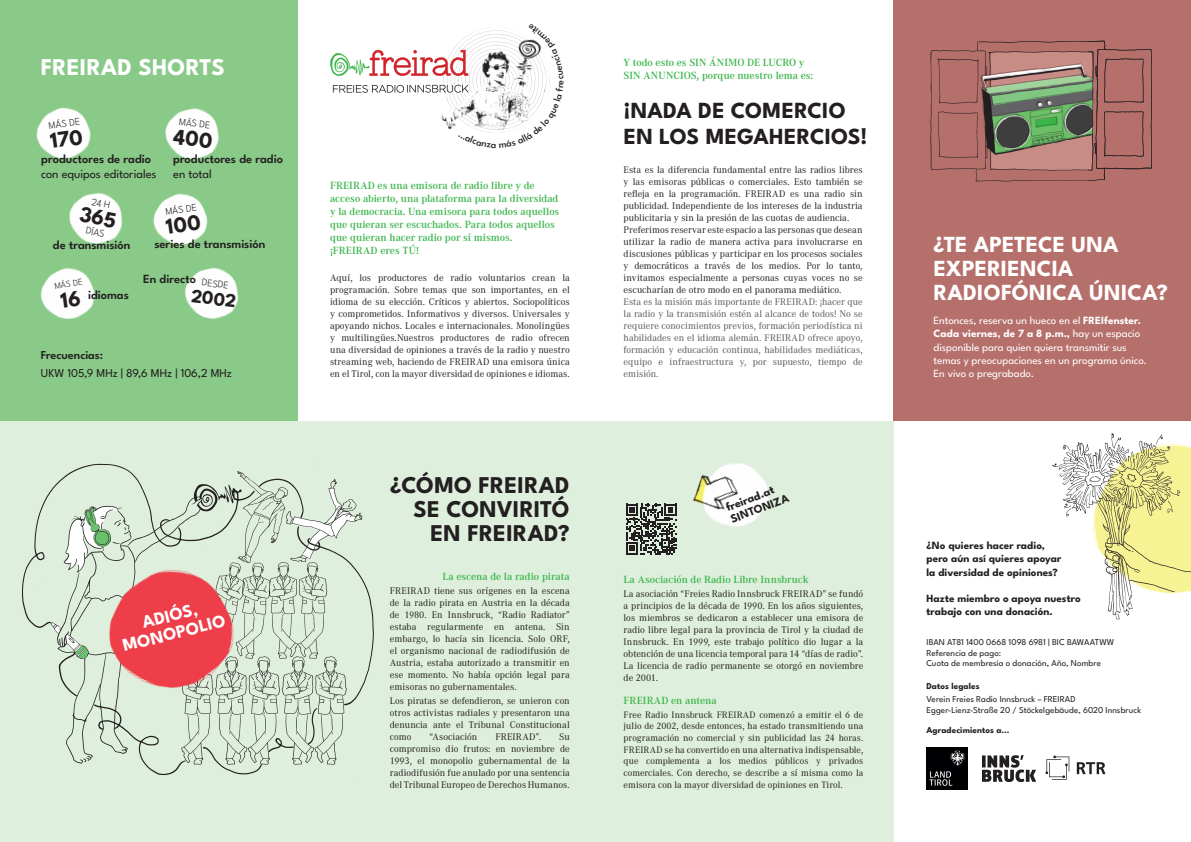
<style>
.page{position:relative;width:1191px;height:842px;background:#fff}
.page>*{position:absolute;margin:0;border:0;box-sizing:border-box;transform-origin:0 0}
.t1{font:700 24px/24px "League Spartan";letter-spacing:.01em;color:#231f20;text-align:right}
.t2{font:700 24px "League Spartan";letter-spacing:.01em;color:#fff}
.t3{font:700 23px/24px "League Spartan";letter-spacing:.005em;color:#fff}
.t4{font:700 23px/25.9px "League Spartan";letter-spacing:.005em;color:#231f20}
.t5{font:700 19.2px "League Spartan";color:#231f20}
.t6{font:700 17.9px/17.9px "League Spartan";color:#fff;text-align:center}
.t7{font:600 12.4px "League Spartan";letter-spacing:-.005em;color:#231f20}
.t8{font:12.4px "League Spartan";letter-spacing:-.005em;color:#231f20}
.t9{font:12.1px "League Spartan";color:#231f20}
.t10{font:600 12.1px "League Spartan";letter-spacing:-.005em;color:#231f20}
.t11{font:700 12px/12.8px "League Spartan";color:#231f20}
.t12{font:11px/13.2px "League Spartan";color:#fff}
.t13{font:700 11px/13.2px "League Spartan";letter-spacing:.005em;color:#231f20}
.t14{font:600 10.8px/13px "Corporate A";color:#3ab54a}
.t15{font:300 10.2px "League Spartan";color:#231f20}
.t16{font:10px/12px "Corporate A Pro";color:#231f20;text-align:justify}
.t17{font:10px/12px "Corporate A Pro";letter-spacing:.005em;color:#57585a;text-align:justify}
.t18{font:10px "Corporate A Pro";letter-spacing:.03em;color:#231f20}
.t19{font:9.7px/11.6px "Corporate A Pro";letter-spacing:-.005em;color:#231f20;text-align:justify}
.t20{font:9px/10.8px "League Spartan";letter-spacing:.01em;color:#231f20}
.t21{font:700 9px "League Spartan";letter-spacing:.01em;color:#231f20}
.t22{font:300 9px "League Spartan";color:#231f20}
.s1{font-weight:700}
</style>
<div class="page">
<div style="left:0;top:0;width:297px;height:421px;background:#8aca88"></div>
<img style="left:1052px;top:433px;width:139px;height:187px">
<div style="left:893px;top:0;width:298px;height:421px;background:#b6706c"></div>
<div style="left:0;top:421px;width:893px;height:421px;background:#dfefdd"></div>
<img style="left:926px;top:748px;width:41px;height:41px">
<img style="left:1045px;top:755px;width:61px;height:25px">
<img style="left:982px;top:755px;width:53px;height:26px">
<svg style="left:626px;top:504px;width:50px;height:50px"></svg>
<img style="left:724px;top:465px;width:45px;height:62px">
<img style="left:693px;top:463px;width:53px;height:61px">
<img style="left:36px;top:107px;width:55px;height:52px">
<img style="left:165px;top:108px;width:54px;height:52px">
<img style="left:153px;top:193px;width:55px;height:52px">
<img style="left:69px;top:193px;width:53px;height:51px">
<img style="left:40px;top:268px;width:55px;height:52px">
<img style="left:184px;top:267px;width:55px;height:52px">
<img style="left:21px;top:463px;width:353px;height:313px">
<img style="left:91px;top:549px;width:163px;height:161px">
<img style="left:927px;top:41px;width:161px;height:141px">
<img style="left:976px;top:53px;width:6px;height:114px">
<svg style="left:982px;top:52px;width:106px;height:118px;background:#8a836f"></svg>
<img style="left:1088px;top:40px;width:64px;height:141px">
<svg style="left:330px;top:28px;width:220px;height:105px"></svg>
<svg style="left:50px;top:129px;width:33px;height:19px"></svg>
<svg style="left:173px;top:129px;width:40px;height:19px"></svg>
<svg style="left:165px;top:215px;width:36px;height:19px"></svg>
<svg style="left:79px;top:198px;width:38px;height:30px"></svg>
<svg style="left:60px;top:290px;width:21px;height:18px"></svg>
<h1 class="t2" style="left:41px;top:48px;width:186px">FREIRAD SHORTS</h1>
<p class="t15" style="left:180px;top:114px;width:33px;rotate:6deg">MÁS DE</p>
<p class="t7" style="left:173px;top:149px;width:111px">productores de radio</p>
<p class="t8" style="left:173px;top:164px;width:40px">en total</p>
<p class="t15" style="left:164px;top:204px;width:33px;rotate:-8deg">MÁS DE</p>
<p class="t7" style="left:154px;top:235px;width:112px">series de transmisión</p>
<p class="t15" style="left:48px;top:118px;width:33px;rotate:-8deg">MÁS DE</p>
<p class="t7" style="left:41px;top:149px;width:111px">productores de radio</p>
<p class="t8" style="left:41px;top:164px;width:117px">con equipos editoriales</p>
<p class="t15" style="left:87px;top:223px;width:20px;rotate:11deg">DÍAS</p>
<p class="t7" style="left:53px;top:235px;width:79px">de transmisión</p>
<p class="t22" style="left:54px;top:279px;width:30px;rotate:-8deg">MÁS DE</p>
<p class="t7" style="left:88px;top:285px;width:42px">idiomas</p>
<p class="t7" style="left:143px;top:269px;width:54px">En directo</p>
<p class="t15" style="left:203px;top:275px;width:29px;rotate:7deg">DESDE</p>
<h3 class="t5" style="left:193px;top:280px;width:46px;rotate:7deg">2002</h3>
<p class="t10" style="left:41px;top:346px;width:64px">Frecuencias:</p>
<p class="t9" style="left:41px;top:364px;width:193px">UKW 105,9 MHz | 89,6 MHz | 106,2 MHz</p>
<h3 class="t6" style="left:116px;top:618px;width:107px;rotate:-14deg">ADIÓS,<br>MONOPOLIO</h3>
<p class="t14" style="left:330px;top:179px;width:231px">FREIRAD es una emisora de radio libre y de acceso abierto, una plataforma para la diversidad y la democracia. Una emisora para todos aquellos que quieran ser escuchados. Para todos aquellos que quieran hacer radio por sí mismos. ¡FREIRAD eres TÚ!</p>
<p class="t16" style="left:330px;top:271px;width:241px">Aquí, los productores de radio voluntarios crean la programación. Sobre temas que son importantes, en el idioma de su elección. Críticos y abiertos. Sociopolíticos y comprometidos. Informativos y diversos. Universales y apoyando nichos. Locales e internacionales. Monolingües y multilingües.Nuestros productores de radio ofrecen una diversidad de opiniones a través de la radio y nuestro streaming web, haciendo de FREIRAD una emisora única en el Tirol, con la mayor diversidad de opiniones e idiomas.</p>
<h1 class="t1" style="left:390px;top:471px;width:181px">¿CÓMO FREIRAD<br>SE CONVIRITÓ<br>EN FREIRAD?</h1>
<p class="t14" style="left:442px;top:569px;width:129px">La escena de la radio pirata</p>
<p class="t16" style="left:390px;top:584px;width:181px">FREIRAD tiene sus orígenes en la escena de la radio pirata en Austria en la década de 1980. En Innsbruck, “Radio Radiator” estaba regularmente en antena. Sin embargo, lo hacía sin licencia. Solo ORF, el organismo nacional de radiodifusión de Austria, estaba autorizado a transmitir en ese momento. No había opción legal para emisoras no gubernamentales.</p>
<p class="t16" style="left:390px;top:694px;width:181px">Los piratas se defendieron, se unieron con otros activistas radiales y presentaron una denuncia ante el Tribunal Constitucional como</p>
<p class="t16" style="left:429px;top:730px;width:49px">“Asociación</p>
<p class="t18" style="left:495px;top:729px;width:47px">FREIRAD”.</p>
<p class="t16" style="left:390px;top:730px;width:181px;text-indent:169px">Su compromiso dio frutos: en noviembre de 1993, el monopolio gubernamental de la radiodifusión fue anulado por una sentencia del Tribunal Europeo de Derechos Humanos.</p>
<p class="t14" style="left:623px;top:56px;width:191px">Y todo esto es SIN ÁNIMO DE LUCRO y<br>SIN ANUNCIOS, porque nuestro lema es:</p>
<h2 class="t4" style="left:623px;top:95px;width:245px">¡NADA DE COMERCIO<br>EN LOS MEGAHERCIOS!</h2>
<p class="t16" style="left:623px;top:163px;width:240px;text-align:left">Esta es la diferencia fundamental entre las radios libres y las emisoras públicas o comerciales. Esto también se refleja en la programación. FREIRAD es una radio sin publicidad. Independiente de los intereses de la industria publicitaria y sin la presión de las cuotas de audiencia.<br>Preferimos reservar este espacio a las personas que desean utilizar la radio de manera activa para involucrarse en discusiones públicas y participar en los procesos sociales y democráticos a través de los medios. Por lo tanto, invitamos especialmente a personas cuyas voces no se escucharían de otro modo en el panorama mediático.</p>
<p class="t17" style="left:623px;top:295px;width:240px">Esta es la misión más importante de FREIRAD: ¡hacer que la radio y la transmisión estén al alcance de todos! No se requiere conocimientos previos, formación periodística ni habilidades en el idioma alemán. FREIRAD ofrece apoyo, formación y educación continua, habilidades mediáticas, equipo e infraestructura y, por supuesto, tiempo de emisión.</p>
<p class="t11" style="left:723px;top:500px;width:63px;rotate:-21deg">freirad.at<br>SINTONIZA</p>
<p class="t14" style="left:623px;top:573px;width:187px">La Asociación de Radio Libre Innsbruck</p>
<p class="t16" style="left:623px;top:588px;width:241px">La asociación “Freies Radio Innsbruck FREIRAD” se fundó a principios de la década de 1990. En los años siguientes, los miembros se dedicaron a establecer una emisora de radio libre legal para la provincia de Tirol y la ciudad de Innsbruck. En 1999, este trabajo político dio lugar a la obtención de una licencia temporal para 14 “días de radio”.<br>La licencia de radio permanente se otorgó en noviembre de 2001.</p>
<p class="t14" style="left:623px;top:694px;width:95px">FREIRAD en antena</p>
<p class="t19" style="left:623px;top:708px;width:241px">Free Radio Innsbruck FREIRAD comenzó a emitir el 6 de julio de 2002, desde entonces, ha estado transmitiendo una programación no comercial y sin publicidad las 24 horas.<br>FREIRAD se ha convertido en una alternativa indispensable, que complementa a los medios públicos y privados comerciales. Con derecho, se describe a sí misma como la emisora con la mayor diversidad de opiniones en Tirol.</p>
<h2 class="t3" style="left:933px;top:231px;width:236px">¿TE APETECE UNA<br>EXPERIENCIA<br>RADIOFÓNICA ÚNICA?</h2>
<p class="t12" style="left:933px;top:313px;width:215px">Entonces, reserva un hueco en el <span class="s1">FREIfenster.<br>Cada viernes, de 7 a 8 p.m.,</span> hay un espacio disponible para quien quiera transmitir sus temas y preocupaciones en un programa único.<br>En vivo o pregrabado.</p>
<p class="t13" style="left:926px;top:538px;width:137px">¿No quieres hacer radio, pero aún así quieres apoyar la diversidad de opiniones?</p>
<p class="t13" style="left:926px;top:591px;width:156px">Hazte miembro o apoya nuestro trabajo con una donación.</p>
<p class="t20" style="left:926px;top:636px;width:189px">IBAN AT81 1400 0668 1098 6981 | BIC BAWAATWW<br>Referencia de pago:<br>Cuota de membresía o donación, Año, Nombre</p>
<p class="t21" style="left:926px;top:678px;width:55px">Datos legales</p>
<p class="t20" style="left:926px;top:693px;width:216px">Verein Freies Radio Innsbruck – FREIRAD<br>Egger-Lienz-Straße 20 / Stöckelgebäude, 6020 Innsbruck</p>
<p class="t21" style="left:926px;top:723px;width:85px">Agradecimientos a...</p>
</div>
